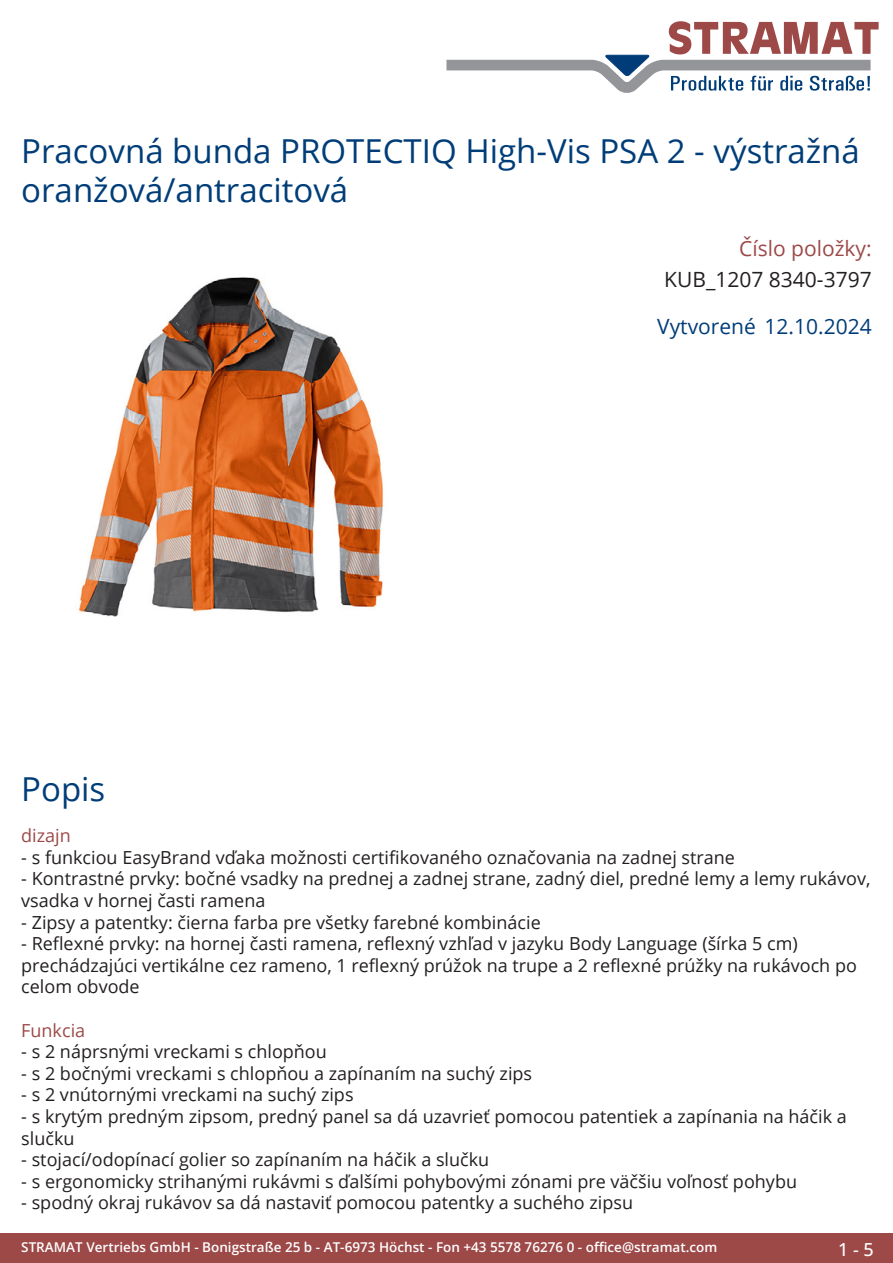
<style>
.page{position:relative;width:893px;height:1263px;background:#fff}
.page>*{position:absolute;margin:0;border:0;box-sizing:border-box;transform-origin:0 0}
.Produkttitel{font:33px/39.6px "Open Sans";color:#003d78}
.Erstellungsdatum{font:21px "Open Sans";color:#003d78}
.TechDaten_Inhalt{font:21px "Open Sans";color:#231f20}
.TechDaten_Überschrif{font:21px "Open Sans";color:#9c4948}
.Beschreibung_Text{font:18px/21.6px "Open Sans";color:#231f20}
.Beschreibung_Text-2{font:18px "Open Sans";color:#9c4948}
.t1{font:500 18px "Open Sans";color:#fff}
.t2{font:600 13.5px "Open Sans";color:#fff}
</style>
<div class="page">
<div style="left:0;top:1233px;width:893px;height:30px;background:#9c4948"></div>
<svg style="left:446px;top:21px;width:433px;height:72px"></svg>
<img style="left:79px;top:277px;width:304px;height:340px">
<p class="Produkttitel" style="left:21px;top:130px;width:840px">Pracovná bunda PROTECTIQ High-Vis PSA 2 - výstražná oranžová/antracitová</p>
<p class="TechDaten_Überschrif" style="left:739px;top:234px;width:134px">Číslo položky:</p>
<p class="TechDaten_Inhalt" style="left:664px;top:265px;width:209px">KUB_1207 8340-3797</p>
<p class="Erstellungsdatum" style="left:657px;top:312px;width:216px">Vytvorené 12.10.2024</p>
<p class="Produkttitel" style="left:21px;top:768px;width:86px">Popis</p>
<p class="Beschreibung_Text-2" style="left:21px;top:823px;width:51px">dizajn</p>
<p class="Beschreibung_Text" style="left:21px;top:846px;width:715px">- s funkciou EasyBrand vďaka možnosti certifikovaného označovania na zadnej strane</p>
<p class="Beschreibung_Text" style="left:21px;top:867px;width:851px">- Kontrastné prvky: bočné vsadky na prednej a zadnej strane, zadný diel, predné lemy a lemy rukávov, vsadka v hornej časti ramena</p>
<p class="Beschreibung_Text" style="left:21px;top:911px;width:521px">- Zipsy a patentky: čierna farba pre všetky farebné kombinácie</p>
<p class="Beschreibung_Text" style="left:21px;top:932px;width:837px">- Reflexné prvky: na hornej časti ramena, reflexný vzhľad v jazyku Body Language (šírka 5 cm) prechádzajúci vertikálne cez rameno, 1 reflexný prúžok na trupe a 2 reflexné prúžky na rukávoch po celom obvode</p>
<p class="Beschreibung_Text-2" style="left:21px;top:1018px;width:65px">Funkcia</p>
<p class="Beschreibung_Text" style="left:21px;top:1040px;width:307px">- s 2 náprsnými vreckami s chlopňou</p>
<p class="Beschreibung_Text" style="left:21px;top:1062px;width:512px">- s 2 bočnými vreckami s chlopňou a zapínaním na suchý zips</p>
<p class="Beschreibung_Text" style="left:21px;top:1083px;width:334px">- s 2 vnútornými vreckami na suchý zips</p>
<p class="Beschreibung_Text" style="left:21px;top:1105px;width:827px">- s krytým predným zipsom, predný panel sa dá uzavrieť pomocou patentiek a zapínania na háčik a slučku</p>
<p class="Beschreibung_Text" style="left:21px;top:1148px;width:470px">- stojací/odopínací golier so zapínaním na háčik a slučku</p>
<p class="Beschreibung_Text" style="left:21px;top:1170px;width:777px">- s ergonomicky strihanými rukávmi s ďalšími pohybovými zónami pre väčšiu voľnosť pohybu</p>
<p class="Beschreibung_Text" style="left:21px;top:1191px;width:613px">- spodný okraj rukávov sa dá nastaviť pomocou patentky a suchého zipsu</p>
<p class="t2" style="left:21px;top:1238px;width:698px">STRAMAT Vertriebs GmbH - Bonigstraße 25 b - AT-6973 Höchst - Fon +43 5578 76276 0 - office@stramat.com</p>
<p class="t1" style="left:838px;top:1237px;width:37px">1 - 5</p>
</div>
